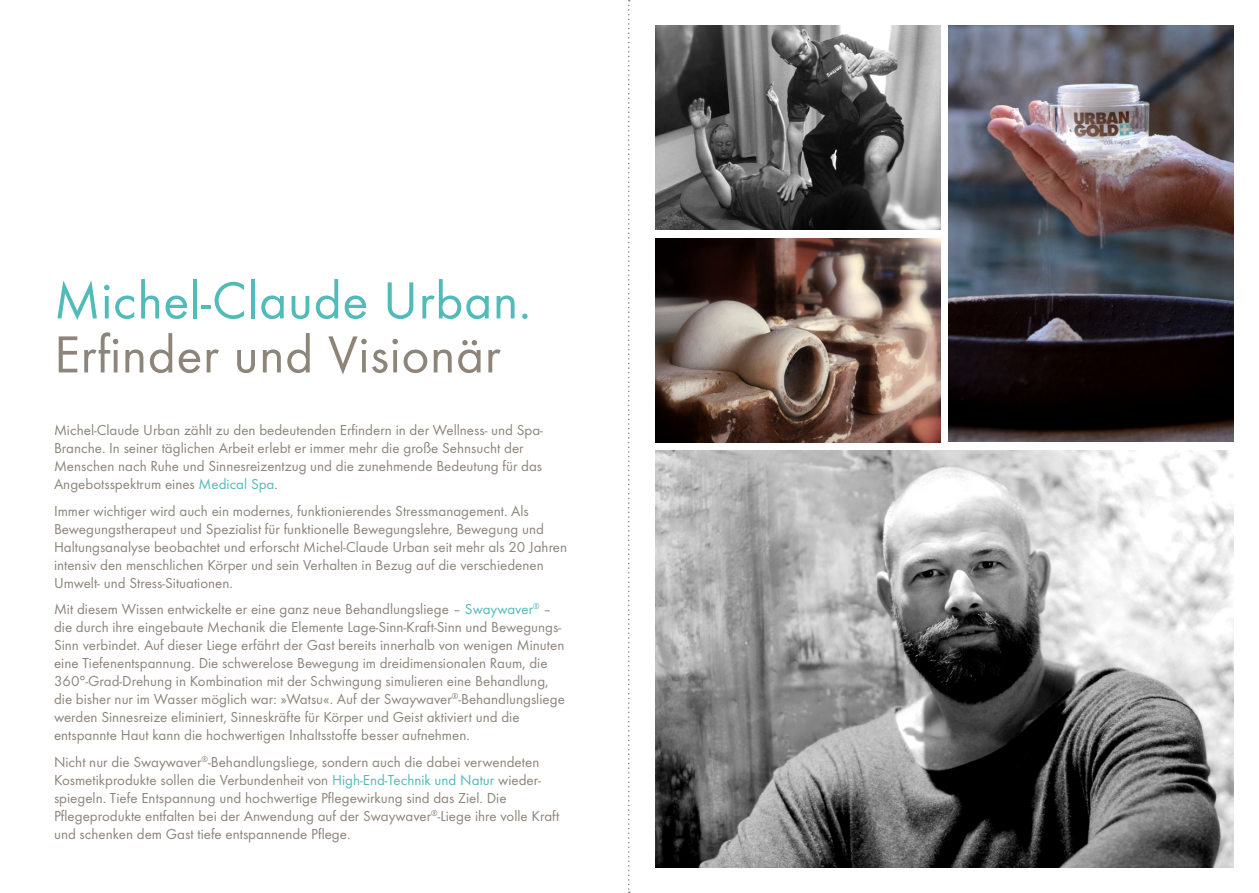
<style>
.page{position:relative;width:1259px;height:893px;background:#fff}
.page>*{position:absolute;margin:0;border:0;box-sizing:border-box;transform-origin:0 0}
.t1{font:54px "Futura T";letter-spacing:.01em;color:#50bbb8}
.t2{font:54px "Futura T";letter-spacing:.01em;color:#8d847a}
.t3{font:15px/18px "Futura T";color:#8d847a}
.s1{color:#50bbb8}
</style>
<div class="page">
<img style="left:656px;top:26px;width:284px;height:204px">
<img style="left:656px;top:238px;width:284px;height:204px">
<img style="left:949px;top:26px;width:284px;height:416px">
<img style="left:656px;top:451px;width:577px;height:416px">
<svg style="left:628px;top:0;width:2px;height:893px"></svg>
<h1 class="t1" style="left:54px;top:269px;width:478px">Michel-Claude Urban.</h1>
<h1 class="t2" style="left:54px;top:323px;width:448px">Erfinder und Visionär</h1>
<p class="t3" style="left:54px;top:421px;width:490px">Michel-Claude Urban zählt zu den bedeutenden Erfindern in der Wellness- und Spa-Branche. In seiner täglichen Arbeit erlebt er immer mehr die große Sehnsucht der Menschen nach Ruhe und Sinnesreizentzug und die zunehmende Bedeutung für das Angebotsspektrum eines <span class="s1">Medical Spa</span>.</p>
<p class="t3" style="left:54px;top:502px;width:515px">Immer wichtiger wird auch ein modernes, funktionierendes Stressmanagement. Als Bewegungstherapeut und Spezialist für funktionelle Bewegungslehre, Bewegung und Haltungsanalyse beobachtet und erforscht Michel-Claude Urban seit mehr als 20 Jahren intensiv den menschlichen Körper und sein Verhalten in Bezug auf die verschiedenen Umwelt- und Stress-Situationen.</p>
<p class="t3" style="left:54px;top:600px;width:512px">Mit diesem Wissen entwickelte er eine ganz neue Behandlungsliege – <span class="s1">Swaywaver</span><sup>®</sup> – die durch ihre eingebaute Mechanik die Elemente Lage-Sinn-Kraft-Sinn und Bewegungs-Sinn verbindet. Auf dieser Liege erfährt der Gast bereits innerhalb von wenigen Minuten eine Tiefenentspannung. Die schwerelose Bewegung im dreidimensionalen Raum, die 360°-Grad-Drehung in Kombination mit der Schwingung simulieren eine Behandlung, die bisher nur im Wasser möglich war: »Watsu«. Auf der Swaywaver<sup>®</sup>-Behandlungsliege werden Sinnesreize eliminiert, Sinneskräfte für Körper und Geist aktiviert und die entspannte Haut kann die hochwertigen Inhaltsstoffe besser aufnehmen.</p>
<p class="t3" style="left:54px;top:753px;width:507px">Nicht nur die Swaywaver<sup>®</sup>-Behandlungsliege, sondern auch die dabei verwendeten Kosmetikprodukte sollen die Verbundenheit von <span class="s1">High-End-Technik und Natur</span> wieder&shy;spiegeln. Tiefe Entspannung und hochwertige Pflegewirkung sind das Ziel. Die Pflegeprodukte entfalten bei der Anwendung auf der Swaywaver<sup>®</sup>-Liege ihre volle Kraft und schenken dem Gast tiefe entspannende Pflege.</p>
</div>
